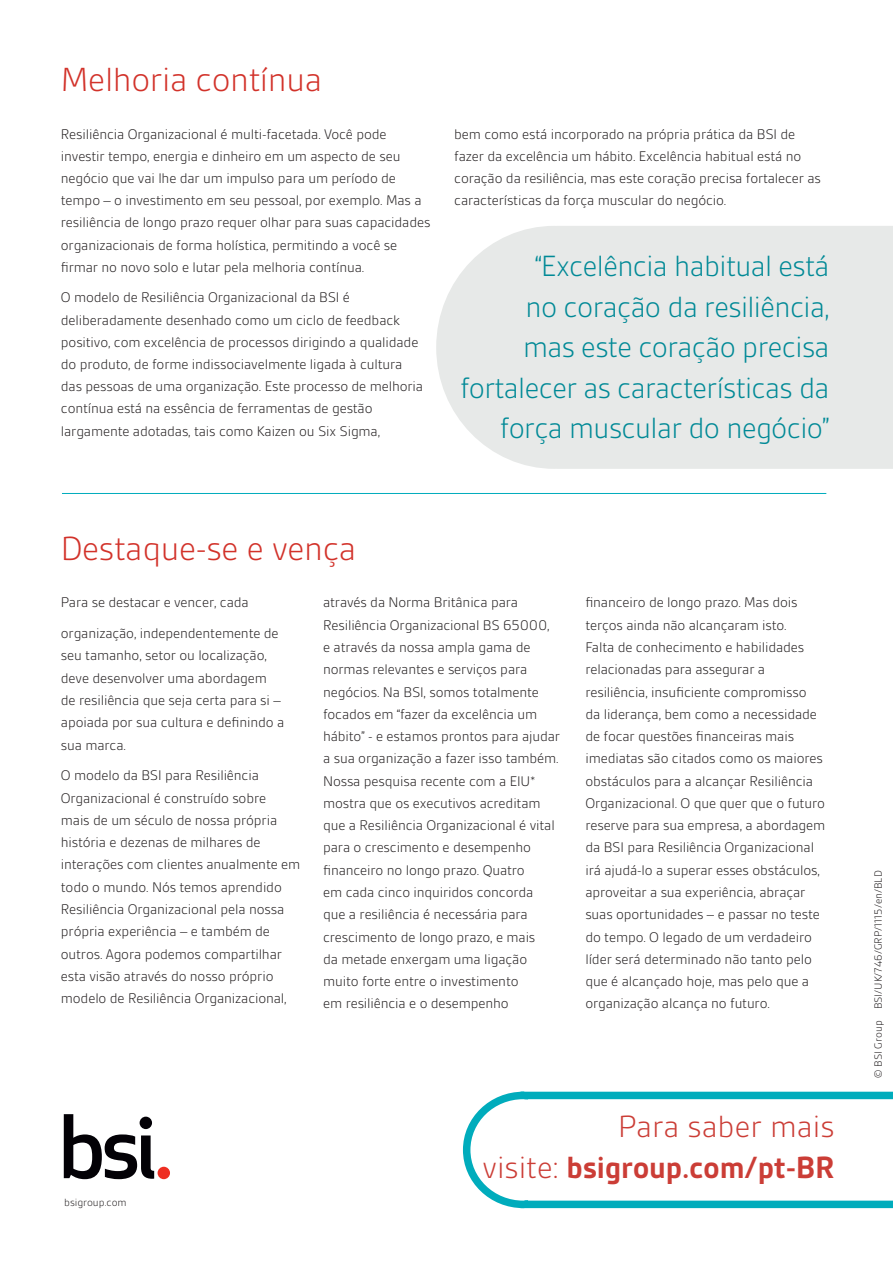
<style>
.page{position:relative;width:893px;height:1263px;background:#fff}
.page>*{position:absolute;margin:0;border:0;box-sizing:border-box;transform-origin:0 0}
.t1{font:300 36px "BSI Gesta";letter-spacing:-.01em;color:#d2322a}
.t2{font:300 33px/40.5px "BSI Gesta";color:#cb3d36;text-align:right}
.t3{font:300 31.5px/40.5px "BSI Gesta";letter-spacing:-.02em;color:#008996;text-align:right}
.t4{font:300 15px/22.2px "BSI Gesta";letter-spacing:-.01em;color:#231f20}
.t5{font:300 11.25px "BSI Gesta";color:#231f20}
.s1{font-weight:700}
</style>
<div class="page">
<svg style="left:64px;top:1114px;width:90px;height:65px"></svg>
<div style="left:158px;top:1167px;width:12px;height:12px;background:#ee2e22;border-radius:50%"></div>
<svg style="left:462px;top:1091px;width:431px;height:118px"></svg>
<div style="left:436px;top:226px;width:457px;height:243px;background:#e7e9e8"></div>
<hr style="left:62px;top:493px;width:764px;height:1px;background:#00acbc">
<h1 class="t1" style="left:61px;top:61px;width:263px">Melhoria contínua</h1>
<p class="t4" style="left:61px;top:123px;width:371px">Resiliência Organizacional é multi-facetada. Você pode investir tempo, energia e dinheiro em um aspecto de seu negócio que vai lhe dar um impulso para um período de tempo – o investimento em seu pessoal, por exemplo. Mas a resiliência de longo prazo requer olhar para suas capacidades organizacionais de forma holística, permitindo a você se firmar no novo solo e lutar pela melhoria contínua.</p>
<p class="t4" style="left:61px;top:287px;width:364px">O modelo de Resiliência Organizacional da BSI é deliberadamente desenhado como um ciclo de feedback positivo, com excelência de processos dirigindo a qualidade do produto, de forme indissociavelmente ligada à cultura das pessoas de uma organização. Este processo de melhoria contínua está na essência de ferramentas de gestão largamente adotadas, tais como Kaizen ou Six Sigma,</p>
<p class="t4" style="left:454px;top:123px;width:368px">bem como está incorporado na própria prática da BSI de fazer da excelência um hábito. Excelência habitual está no coração da resiliência, mas este coração precisa fortalecer as características da força muscular do negócio.</p>
<h3 class="t3" style="left:460px;top:246px;width:371px">“Excelência habitual está<br>no coração da resiliência,<br>mas este coração precisa fortalecer as características da força muscular do negócio”</h3>
<h1 class="t1" style="left:61px;top:530px;width:297px">Destaque-se e vença</h1>
<p class="t4" style="left:61px;top:587px;width:219px;line-height:30.8px">Para se destacar e vencer, cada organização, independentemente de</p>
<p class="t4" style="left:61px;top:645px;width:225px">seu tamanho, setor ou localização, deve desenvolver uma abordagem de resiliência que seja certa para si – apoiada por sua cultura e definindo a sua marca.</p>
<p class="t4" style="left:61px;top:764px;width:241px">O modelo da BSI para Resiliência Organizacional é construído sobre<br>mais de um século de nossa própria história e dezenas de milhares de interações com clientes anualmente em todo o mundo. Nós temos aprendido Resiliência Organizacional pela nossa própria experiência – e também de outros. Agora podemos compartilhar esta visão através do nosso próprio modelo de Resiliência Organizacional,</p>
<p class="t4" style="left:323px;top:592px;width:238px">através da Norma Britânica para Resiliência Organizacional BS 65000, e através da nossa ampla gama de normas relevantes e serviços para negócios. Na BSI, somos totalmente focados em “fazer da excelência um hábito” - e estamos prontos para ajudar a sua organização a fazer isso também.<br>Nossa pesquisa recente com a EIU* mostra que os executivos acreditam que a Resiliência Organizacional é vital para o crescimento e desempenho financeiro no longo prazo. Quatro<br>em cada cinco inquiridos concorda<br>que a resiliência é necessária para crescimento de longo prazo, e mais<br>da metade enxergam uma ligação muito forte entre o investimento<br>em resiliência e o desempenho</p>
<p class="t4" style="left:585px;top:592px;width:241px">financeiro de longo prazo. Mas dois terços ainda não alcançaram isto.<br>Falta de conhecimento e habilidades relacionadas para assegurar a resiliência, insuficiente compromisso da liderança, bem como a necessidade de focar questões financeiras mais imediatas são citados como os maiores obstáculos para a alcançar Resiliência Organizacional. O que quer que o futuro reserve para sua empresa, a abordagem da BSI para Resiliência Organizacional irá ajudá-lo a superar esses obstáculos, aproveitar a sua experiência, abraçar suas oportunidades – e passar no teste do tempo. O legado de um verdadeiro líder será determinado não tanto pelo que é alcançado hoje, mas pelo que a organização alcança no futuro.</p>
<p class="t5" style="left:64px;top:1196px;width:64px">bsigroup.com</p>
<h2 class="t2" style="left:482px;top:1106px;width:354px">Para saber mais<br>visite: <span class="s1">bsigroup.com/pt-BR</span></h2>
<p class="t5" style="left:872px;top:1078px;width:209px;rotate:-90deg">© BSI Group BSI/UK/746/GRP/1115/en/BLD</p>
</div>
